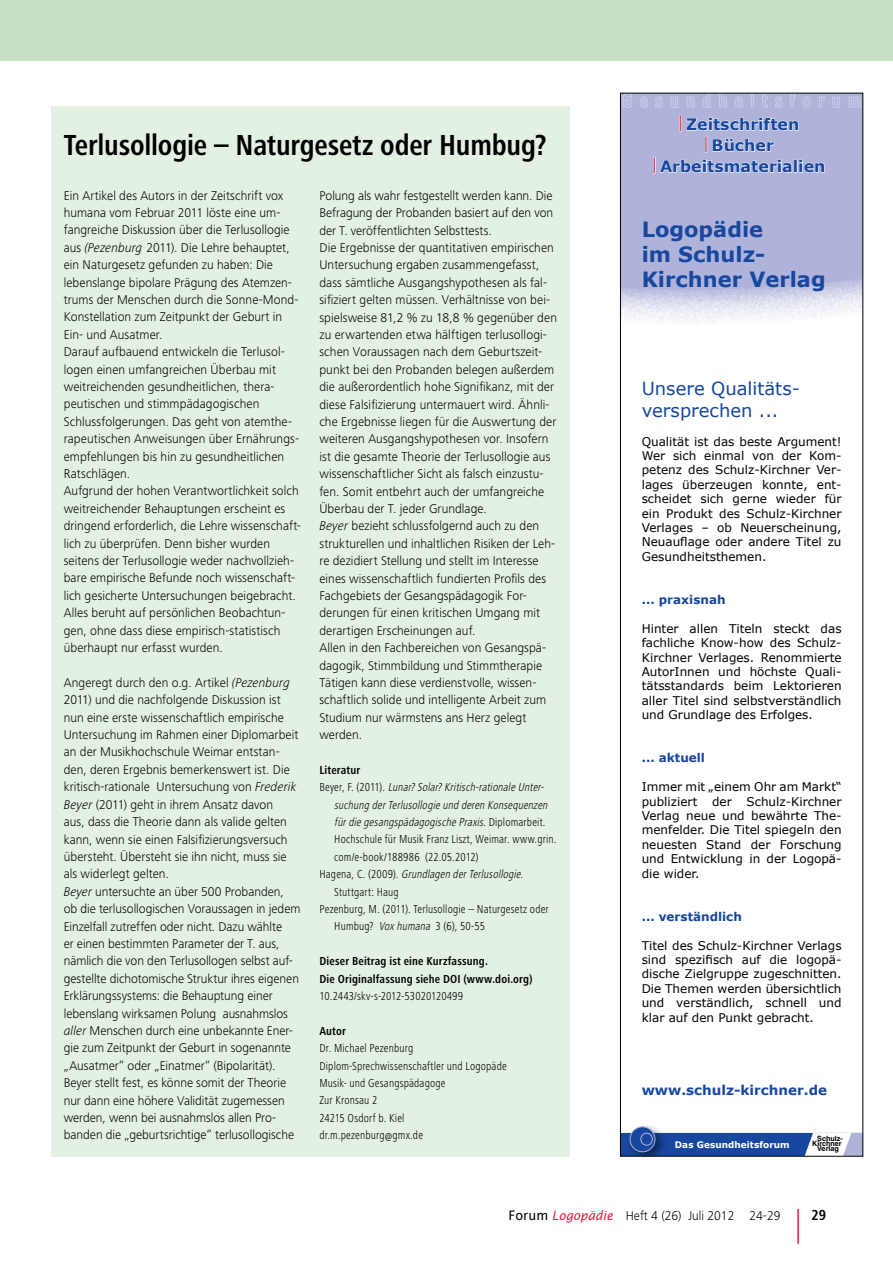
<style>
.page{position:relative;width:893px;height:1263px;background:#fff}
.page>*{position:absolute;margin:0;border:0;box-sizing:border-box;transform-origin:0 0}
.t1{font:700 condensed 30px "Frutiger Next LT";letter-spacing:-.005em;color:#000}
.t2{font:700 21px/25.2px "Verdana";color:#17479e}
.t3{font:18px/21.6px "Verdana";color:#17479e}
.t4{font:700 15.9px/21px "Verdana";color:#17479e;text-align:center}
.t5{font:700 condensed 15px "Frutiger Next LT";color:#000}
.t6{font:700 13.5px "Verdana";color:#17479e}
.t7{font:300 13.2px/17.4px "Frutiger Next LT";letter-spacing:.005em;color:#000}
.t8{font:12px/14.4px "Verdana";color:#000;text-align:justify}
.t9{font:300 condensed 12px/17.4px "Frutiger Next LT";letter-spacing:.01em;color:#000}
.t10{font:italic 300 condensed 12px "Frutiger Next LT";color:#000}
.t11{font:700 condensed 12px/17.4px "Frutiger Next LT";letter-spacing:.015em;color:#000}
.t12{font:700 12px "Verdana";color:#17479e}
.t13{font:700 9px "Verdana";color:#fff}
.t14{font:700 7.2px "Helvetica";color:#000}
.s1{font-style:italic}
.s2{font-style:normal}
.s3{font-family:"Lucida Sans Unicode";font-weight:400}
.s4{font-family:"Lucida Sans";font-weight:400;font-style:italic;font-size:12.75px;color:#e11e3c}
</style>
<div class="page">
<hr style="left:797px;top:1209px;width:2px;height:35px;background:#e11e3c">
<div style="left:0;top:0;width:893px;height:61px;background:#c5e2c5"></div>
<div style="left:51px;top:165px;width:519px;height:991px;background:#e3f1e3"></div>
<div style="left:51px;top:106px;width:519px;height:76px;background:#e3f1e3"></div>
<svg style="left:622px;top:95px;width:239px;height:227px;fill:#afb3da"></svg>
<svg style="left:622px;top:95px;width:10px;height:14px"></svg>
<svg style="left:639px;top:96px;width:9px;height:13px"></svg>
<svg style="left:655px;top:96px;width:8px;height:13px"></svg>
<svg style="left:670px;top:96px;width:9px;height:13px"></svg>
<svg style="left:686px;top:96px;width:9px;height:12px"></svg>
<svg style="left:702px;top:95px;width:9px;height:14px"></svg>
<svg style="left:718px;top:95px;width:9px;height:13px"></svg>
<svg style="left:734px;top:96px;width:9px;height:13px"></svg>
<svg style="left:751px;top:95px;width:3px;height:13px"></svg>
<svg style="left:761px;top:95px;width:7px;height:14px"></svg>
<svg style="left:774px;top:96px;width:9px;height:13px"></svg>
<svg style="left:789px;top:95px;width:7px;height:13px"></svg>
<svg style="left:802px;top:96px;width:9px;height:13px"></svg>
<svg style="left:818px;top:96px;width:7px;height:12px"></svg>
<svg style="left:832px;top:96px;width:9px;height:13px"></svg>
<svg style="left:848px;top:96px;width:13px;height:12px"></svg>
<div style="left:653px;top:157px;width:3px;height:17px;border:1px solid #fff"></div>
<svg style="left:622px;top:1132px;width:239px;height:22px"></svg>
<div style="left:626px;top:1123px;width:41px;height:33px;background:#000;opacity:.5"></div>
<div style="left:630px;top:1127px;width:25px;height:25px;background:#17479e;border-radius:50%"></div>
<div style="left:630px;top:1126px;width:25px;height:26px;border:1px solid #afb3da;border-radius:50%"></div>
<div style="left:640px;top:1133px;width:13px;height:12px;border:1px solid #afb3da;border-radius:50%"></div>
<div style="left:620px;top:93px;width:243px;height:1063px;border:1px solid #000"></div>
<svg style="left:654px;top:115px;width:171px;height:58px"></svg>
<h1 class="t1" style="left:64px;top:128px;width:484px">Terlusollogie – Naturgesetz oder Humbug?</h1>
<p class="t7" style="left:64px;top:186px;width:239px">Ein Artikel des Autors in der Zeitschrift vox humana vom Februar 2011 löste eine um&shy;fangreiche Diskussion über die Terlusollogie aus <span class="s1">(Pezenburg</span> 2011). Die Lehre behauptet, ein Naturgesetz gefunden zu haben: Die lebenslange bipolare Prägung des Atemzen&shy;trums der Menschen durch die Sonne-Mond-Konstellation zum Zeitpunkt der Geburt in Ein- und Ausatmer.<br>Darauf aufbauend entwickeln die Terlusol&shy;logen einen umfangreichen Überbau mit weitreichenden gesundheitlichen, thera&shy;peutischen und stimmpädagogischen Schlussfolgerungen. Das geht von atemthe&shy;rapeutischen Anweisungen über Ernährungs&shy;empfehlungen bis hin zu gesundheitlichen Ratschlägen.<br>Aufgrund der hohen Verantwortlichkeit solch weitreichender Behauptungen erscheint es dringend erforderlich, die Lehre wissenschaft&shy;lich zu überprüfen. Denn bisher wurden seitens der Terlusollogie weder nachvollzieh&shy;bare empirische Befunde noch wissenschaft&shy;lich gesicherte Untersuchungen beigebracht.<br>Alles beruht auf persönlichen Beobachtun&shy;gen, ohne dass diese empirisch-statistisch überhaupt nur erfasst wurden.</p>
<p class="t7" style="left:64px;top:674px;width:238px">Angeregt durch den o.g. Artikel <span class="s1">(Pezenburg </span>2011) und die nachfolgende Diskussion ist nun eine erste wissenschaftlich empirische Untersuchung im Rahmen einer Diplomarbeit an der Musikhochschule Weimar entstan&shy;den, deren Ergebnis bemerkenswert ist. Die kritisch-rationale Untersuchung von <span class="s1">Frederik Beyer</span> (2011) geht in ihrem Ansatz davon<br>aus, dass die Theorie dann als valide gelten kann, wenn sie einen Falsifizierungsversuch übersteht. Übersteht sie ihn nicht, muss sie als widerlegt gelten.<br><span class="s1">Beyer</span> untersuchte an über 500 Probanden, ob die terlusollogischen Voraussagen in jedem Einzelfall zutreffen oder nicht. Dazu wählte<br>er einen bestimmten Parameter der T. aus, nämlich die von den Terlusollogen selbst auf&shy;gestellte dichotomische Struktur ihres eigenen Erklärungssystems: die Behauptung einer lebenslang wirksamen Polung ausnahmslos <span class="s1">aller</span> Menschen durch eine unbekannte Ener&shy;gie zum Zeitpunkt der Geburt in sogenannte „Ausatmer“ oder „Einatmer“ (Bipolarität).<br>Beyer stellt fest, es könne somit der Theorie nur dann eine höhere Validität zugemessen werden, wenn bei ausnahmslos allen Pro&shy;banden die „geburtsrichtige“ terlusollogische</p>
<p class="t7" style="left:319px;top:187px;width:239px">Polung als wahr festgestellt werden kann. Die Befragung der Probanden basiert auf den von der T. veröffentlichten Selbsttests.<br>Die Ergebnisse der quantitativen empirischen Untersuchung ergaben zusammengefasst, dass sämtliche Ausgangshypothesen als fal&shy;sifiziert gelten müssen. Verhältnisse von bei&shy;spielsweise 81,2 % zu 18,8 % gegenüber den zu erwartenden etwa hälftigen terlusollogi&shy;schen Voraussagen nach dem Geburtszeit&shy;punkt bei den Probanden belegen außerdem die außerordentlich hohe Signifikanz, mit der diese Falsifizierung untermauert wird. Ähnli&shy;che Ergebnisse liegen für die Auswertung der weiteren Ausgangshypothesen vor. Insofern ist die gesamte Theorie der Terlusollogie aus wissenschaftlicher Sicht als falsch einzustu&shy;fen. Somit entbehrt auch der umfangreiche Überbau der T. jeder Grundlage.<br><span class="s1">Beyer</span> bezieht schlussfolgernd auch zu den strukturellen und inhaltlichen Risiken der Leh&shy;re dezidiert Stellung und stellt im Interesse eines wissenschaftlich fundierten Profils des Fachgebiets der Gesangspädagogik For&shy;derungen für einen kritischen Umgang mit derartigen Erscheinungen auf.<br>Allen in den Fachbereichen von Gesangspä&shy;dagogik, Stimmbildung und Stimmtherapie Tätigen kann diese verdienstvolle, wissen&shy;schaftlich solide und intelligente Arbeit zum Studium nur wärmstens ans Herz gelegt werden.</p>
<p class="t11" style="left:319px;top:761px;width:42px">Literatur</p>
<p class="t10" style="left:319px;top:781px;width:228px"><span class="s2">B e y e r, F. ( 2 0 11 ) .</span> Lunar?Solar?Kritisch-rationaleUnter-</p>
<p class="t10" style="left:334px;top:798px;width:217px">suchung derTerlusollogieund deren Konsequenzen</p>
<p class="t10" style="left:334px;top:815px;width:213px">fürdiegesangspädagogischePraxis.<span class="s2">D i p l o m a r b e i t .</span></p>
<p class="t9" style="left:334px;top:831px;width:224px">Hochschule für Musik Franz Liszt, Weimar. www.grin.</p>
<p class="t9" style="left:334px;top:848px;width:146px">com/e-book/188986 (22.05.2012)</p>
<p class="t10" style="left:319px;top:868px;width:208px"><span class="s2">H a g e n a , C . ( 2 0 0 9 ) .</span> Grundlagen derTerlusollogie.</p>
<p class="t9" style="left:334px;top:883px;width:66px">Stuttgart: Haug</p>
<p class="t9" style="left:319px;top:900px;width:231px">Pezenburg, M. (2011). Terlusollogie – Naturgesetz oder</p>
<p class="t9" style="left:334px;top:918px;width:152px">Humbug? <span class="s1">Voxhumana</span> 3 (6), 50-55</p>
<p class="t11" style="left:319px;top:952px;width:215px">Dieser Beitrag ist eine Kurzfassung.<br>Die Originalfassung siehe DOI (www.doi.org)</p>
<p class="t9" style="left:319px;top:987px;width:145px">10.2443/skv-s-2012-53020120499</p>
<p class="t11" style="left:319px;top:1022px;width:28px">Autor</p>
<p class="t9" style="left:319px;top:1039px;width:189px">Dr. Michael Pezenburg<br>Diplom-Sprechwissenschaftler und Logopäde<br>Musik- und Gesangspädagoge<br>Zur Kronsau 2<br>24215 Osdorf b. Kiel dr.m.pezenburg@gmx.de</p>
<p class="t4" style="left:660px;top:113px;width:167px">Zeitschriften<br>Bücher<br>Arbeitsmaterialien</p>
<h2 class="t2" style="left:642px;top:216px;width:185px">Logopädie<br>im Schulz-<br>Kirchner Verlag</h2>
<h3 class="t3" style="left:642px;top:378px;width:160px">Unsere Qualitäts&shy;versprechen ...</h3>
<p class="t8" style="left:642px;top:434px;width:201px">Qualität ist das beste Argument!<br>Wer sich einmal von der Kom&shy;petenz des Schulz-Kirchner Ver&shy;lages überzeugen konnte, ent&shy;scheidet sich gerne wieder für ein Produkt des Schulz-Kirchner Verlages – ob Neuerscheinung, Neuauflage oder andere Titel zu Gesundheitsthemen.</p>
<p class="t12" style="left:642px;top:591px;width:85px">... praxisnah</p>
<p class="t8" style="left:642px;top:621px;width:201px">Hinter allen Titeln steckt das fachliche Know-how des Schulz-Kirchner Verlages. Renommierte AutorInnen und höchste Quali&shy;tätsstandards beim Lektorieren aller Titel sind selbstverständlich und Grundlage des Erfolges.</p>
<p class="t12" style="left:642px;top:749px;width:65px">... aktuell</p>
<p class="t8" style="left:642px;top:779px;width:201px">Immer mit „einem Ohr am Markt“ publiziert der Schulz-Kirchner Verlag neue und bewährte The&shy;menfelder. Die Titel spiegeln den neuesten Stand der Forschung und Entwicklung in der Logopä&shy;die wider.</p>
<p class="t12" style="left:642px;top:908px;width:102px">... verständlich</p>
<p class="t8" style="left:642px;top:938px;width:201px">Titel des Schulz-Kirchner Verlags sind spezifisch auf die logopä&shy;dische Zielgruppe zugeschnitten.<br>Die Themen werden übersichtlich und verständlich, schnell und klar auf den Punkt gebracht.</p>
<p class="t6" style="left:642px;top:1081px;width:187px">www.schulz-kirchner.de</p>
<p class="t13" style="left:675px;top:1138px;width:117px">Das Gesundheitsforum</p>
<p class="t14" style="left:817px;top:1134px;width:27px">Schulz-</p>
<p class="t14" style="left:812px;top:1139px;width:31px">Kirchner</p>
<p class="t14" style="left:817px;top:1144px;width:23px">Verlag</p>
<p class="t7" style="left:509px;top:1206px;width:273px"><span class="s3">Forum</span> <span class="s4">Logopädie</span> Heft 4 (26) Juli 2012 24-29</p>
<p class="t5" style="left:811px;top:1206px;width:16px">29</p>
</div>
